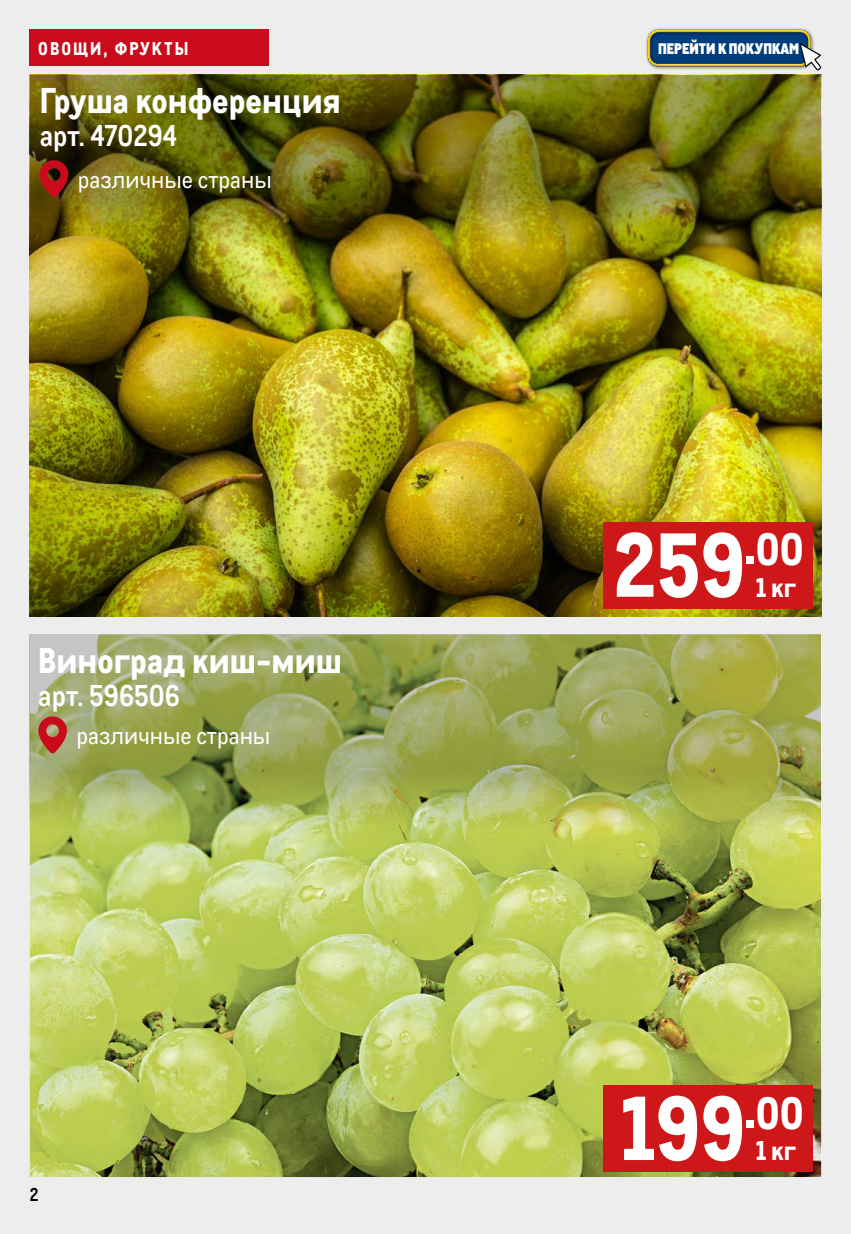
<style>
.page{position:relative;width:851px;height:1234px;background:#fff}
.page>*{position:absolute;margin:0;border:0;box-sizing:border-box;transform-origin:0 0}
.t1{font:800 88.2px "CA Metro";color:#fff}
.t2{font:800 34.8px "CA Metro";color:#fff}
.t3{font:700 29.25px "CA Metro";color:#fff}
.t4{font:800 26.4px "CA Metro";color:#fff}
.t5{font:23.7px "CA Metro";color:#fff}
.t6{font:800 18px "CA Metro";letter-spacing:.11em;color:#fff}
.t7{font:700 18px "CA Metro";color:#000}
.t8{font:900 14.85px "CA Metro";color:#fff}
</style>
<div class="page">
<div style="left:0;top:0;width:850px;height:1233px;background:#ededed"></div>
<div style="left:30px;top:30px;width:239px;height:36px;background:#c90b1c"></div>
<img style="left:30px;top:74px;width:791px;height:543px">
<div style="left:603px;top:522px;width:209px;height:86px;background:#cd1719"></div>
<img style="left:30px;top:75px;width:791px;height:179px">
<svg style="left:39px;top:159px;width:29px;height:38px"></svg>
<img style="left:30px;top:836px;width:791px;height:340px">
<svg style="left:30px;top:634px;width:791px;height:202px;background:#a0ab5a"></svg>
<svg style="left:38px;top:715px;width:29px;height:38px"></svg>
<div style="left:603px;top:1085px;width:209px;height:86px;background:#cd1719"></div>
<div style="left:645px;top:27px;width:169px;height:43px;background:#000;opacity:.54"></div>
<div style="left:640px;top:22px;width:175px;height:44px;background:#fff;opacity:.75"></div>
<div style="left:643px;top:31px;width:175px;height:36px;background:#000;opacity:.75"></div>
<svg style="left:799px;top:43px;width:22px;height:27px"></svg>
<p class="t6" style="left:38px;top:34px;width:151px">ОВОЩИ, ФРУКТЫ</p>
<p class="t2" style="left:40px;top:71px;width:302px">Груша конференция</p>
<p class="t3" style="left:40px;top:113px;width:139px">арт. 470294</p>
<p class="t5" style="left:78px;top:163px;width:195px">различные страны</p>
<p class="t2" style="left:38px;top:631px;width:305px">Виноград киш-миш</p>
<p class="t3" style="left:38px;top:673px;width:143px">арт. 596506</p>
<p class="t5" style="left:77px;top:719px;width:195px">различные страны</p>
<p class="t7" style="left:30px;top:1180px;width:10px">2</p>
<p class="t8" style="left:658px;top:36px;width:143px">ПЕРЕЙТИ К ПОКУПКАМ</p>
<h1 class="t1" style="left:613px;top:492px;width:192px">259<sup>.</sup><sup>00</sup></h1>
<p class="t4" style="left:755px;top:565px;width:42px">1 кг</p>
<h1 class="t1" style="left:620px;top:1055px;width:185px">199<sup>.</sup><sup>00</sup></h1>
<p class="t4" style="left:755px;top:1128px;width:42px">1 кг</p>
</div>
